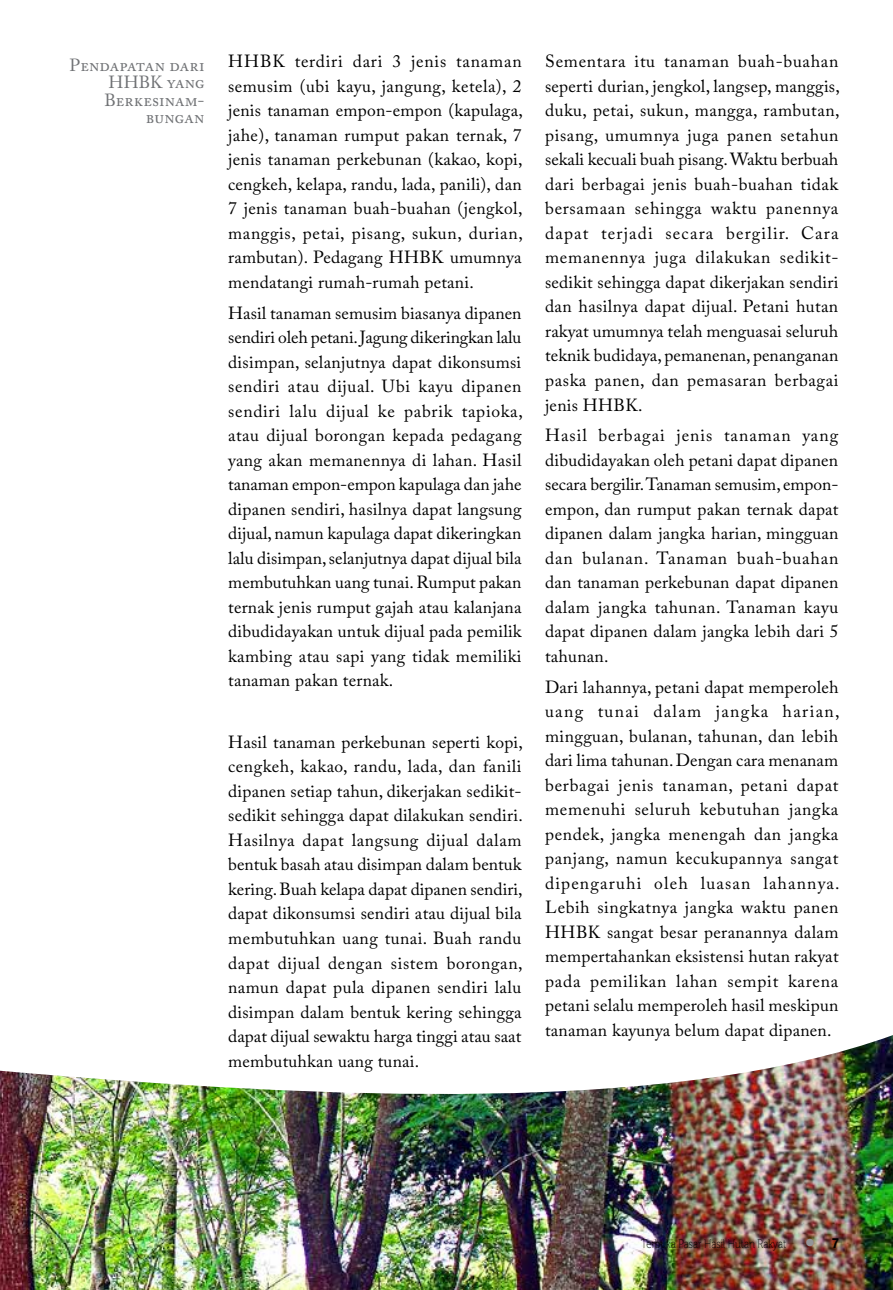
<style>
.page{position:relative;width:893px;height:1290px;background:#fff}
.page>*{position:absolute;margin:0;border:0;box-sizing:border-box;transform-origin:0 0}
.t1{font:17.5px/24.5px "Adobe Caslon Pro";letter-spacing:.01em;color:#000;text-align:justify}
.t2{font:17.5px/17.5px "Adobe Caslon Pro";letter-spacing:.005em;color:#707275;text-align:right}
.t3{font:12.25px "Museo 100";color:#000;scale:.8 1}
.s1{font-family:"Helvetica Neue LT Std";font-weight:700;font-stretch:condensed;font-size:21px;color:#939598}
.s2{font-family:"Helvetica Neue LT Std";font-weight:700;font-stretch:condensed;font-size:14px}
</style>
<div class="page">
<img style="left:0;top:1035px;width:893px;height:255px">
<p class="t2" style="left:69px;top:56px;width:137px">Pendapatan dari<br>HHBK yang<br>Berkesinam&shy;bungan</p>
<p class="t1" style="left:228px;top:49px;width:296px">HHBK terdiri dari 3 jenis tanaman semusim (ubi kayu, jangung, ketela), 2 jenis tanaman empon-empon (kapulaga, jahe), tanaman rumput pakan ternak, 7 jenis tanaman perkebunan (kakao, kopi, cengkeh, kelapa, randu, lada, panili), dan 7 jenis tanaman buah-buahan (jengkol, manggis, petai, pisang, sukun, durian, rambutan). Pedagang HHBK umumnya mendatangi rumah-rumah petani.</p>
<p class="t1" style="left:228px;top:300px;width:296px">Hasil tanaman semusim biasanya dipanen sendiri oleh petani. Jagung dikeringkan lalu disimpan, selanjutnya dapat dikonsumsi sendiri atau dijual. Ubi kayu dipanen sendiri lalu dijual ke pabrik tapioka, atau dijual borongan kepada pedagang yang akan memanennya di lahan. Hasil tanaman empon-empon kapulaga dan jahe dipanen sendiri, hasilnya dapat langsung dijual, namun kapulaga dapat dikeringkan lalu disimpan, selanjutnya dapat dijual bila membutuhkan uang tunai. Rumput pakan ternak jenis rumput gajah atau kalanjana dibudidayakan untuk dijual pada pemilik kambing atau sapi yang tidak memiliki tanaman pakan ternak.</p>
<p class="t1" style="left:228px;top:730px;width:296px">Hasil tanaman perkebunan seperti kopi, cengkeh, kakao, randu, lada, dan fanili dipanen setiap tahun, dikerjakan sedikit&shy;sedikit sehingga dapat dilakukan sendiri.<br>Hasilnya dapat langsung dijual dalam bentuk basah atau disimpan dalam bentuk kering. Buah kelapa dapat dipanen sendiri, dapat dikonsumsi sendiri atau dijual bila membutuhkan uang tunai. Buah randu dapat dijual dengan sistem borongan, namun dapat pula dipanen sendiri lalu disimpan dalam bentuk kering sehingga dapat dijual sewaktu harga tinggi atau saat membutuhkan uang tunai.</p>
<p class="t1" style="left:545px;top:49px;width:296px">Sementara itu tanaman buah-buahan seperti durian, jengkol, langsep, manggis, duku, petai, sukun, mangga, rambutan, pisang, umumnya juga panen setahun sekali kecuali buah pisang. Waktu berbuah dari berbagai jenis buah-buahan tidak bersamaan sehingga waktu panennya dapat terjadi secara bergilir. Cara memanennya juga dilakukan sedikit&shy;sedikit sehingga dapat dikerjakan sendiri dan hasilnya dapat dijual. Petani hutan rakyat umumnya telah menguasai seluruh teknik budidaya, pemanenan, penanganan paska panen, dan pemasaran berbagai jenis HHBK.</p>
<p class="t1" style="left:545px;top:423px;width:295px">Hasil berbagai jenis tanaman yang dibudidayakan oleh petani dapat dipanen secara bergilir. Tanaman semusim, empon&shy;empon, dan rumput pakan ternak dapat dipanen dalam jangka harian, mingguan dan bulanan. Tanaman buah-buahan dan tanaman perkebunan dapat dipanen dalam jangka tahunan. Tanaman kayu dapat dipanen dalam jangka lebih dari 5 tahunan.</p>
<p class="t1" style="left:545px;top:674px;width:296px">Dari lahannya, petani dapat memperoleh uang tunai dalam jangka harian, mingguan, bulanan, tahunan, dan lebih dari lima tahunan. Dengan cara menanam berbagai jenis tanaman, petani dapat memenuhi seluruh kebutuhan jangka pendek, jangka menengah dan jangka panjang, namun kecukupannya sangat dipengaruhi oleh luasan lahannya.<br>Lebih singkatnya jangka waktu panen HHBK sangat besar peranannya dalam mempertahankan eksistensi hutan rakyat pada pemilikan lahan sempit karena petani selalu memperoleh hasil meskipun tanaman kayunya belum dapat dipanen.</p>
<p class="t3" style="left:641px;top:1237px;width:249px">Terbuka Pasar Hasil Hutan Rakyat <span class="s1">•</span> <span class="s2">7</span></p>
</div>
